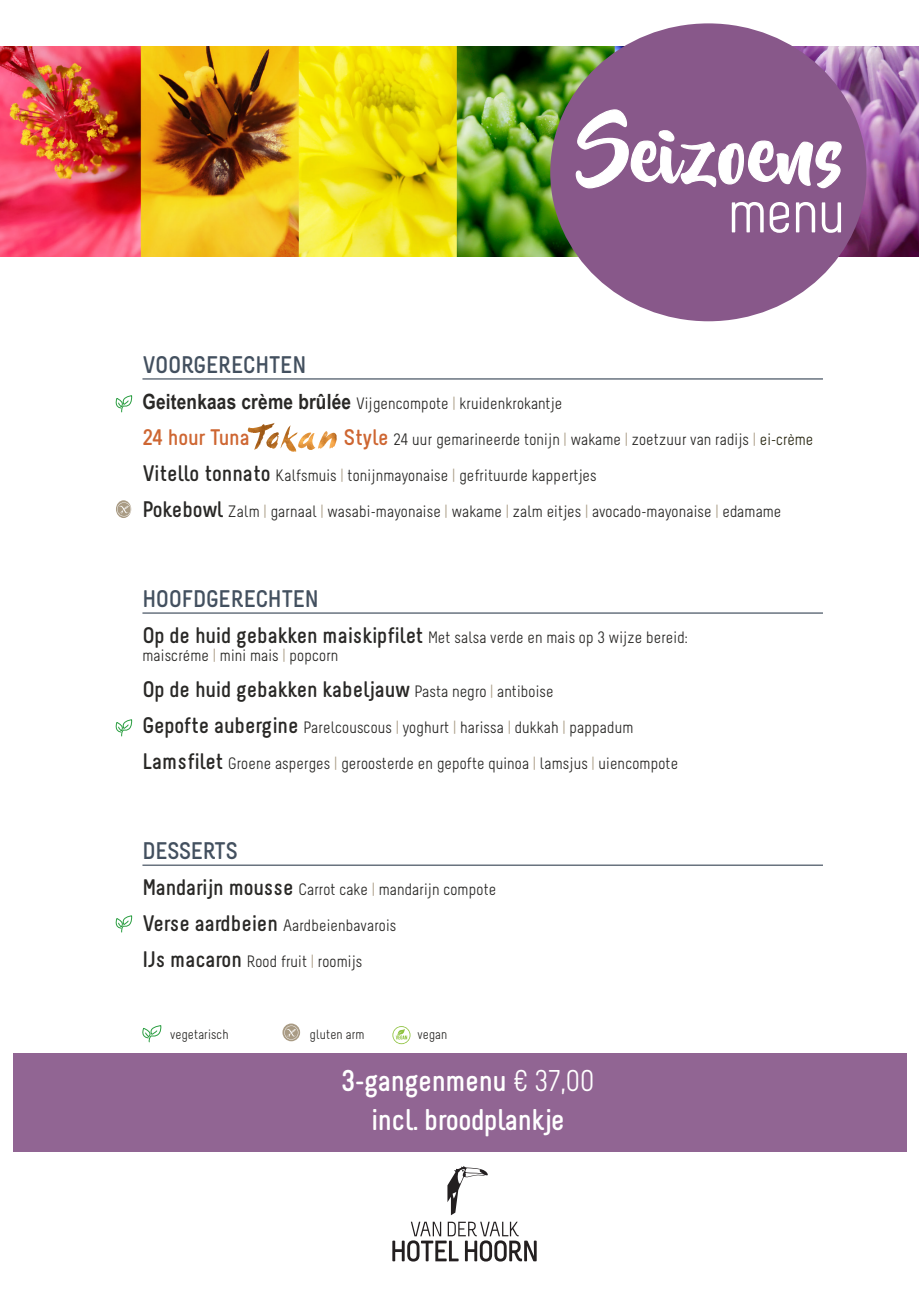
<style>
.page{position:relative;width:919px;height:1289px;background:#fff}
.page>*{position:absolute;margin:0;border:0;box-sizing:border-box;transform-origin:0 0}
.t1{font:75px "Beyond The Mountains";letter-spacing:.01em;color:#fff}
.t2{font:60px "Melbourne";color:#fff}
.t3{font:700 30px "Melbourne";color:#fff}
.D_03_Introtekst{font:700 24px "Melbourne";color:#43505f}
.D_05_Tussenkop{font:700 22.5px "Melbourne";letter-spacing:.01em;color:#292826}
.D_05_Tussenkop-2{font:700 22.5px "Melbourne";letter-spacing:.01em;color:#ce6632}
.D_05_Tussenkop-3{font:16.5px/18px "Melbourne";letter-spacing:.01em;color:#292826}
.D_06_Onderschrift{font:13.5px "Melbourne";letter-spacing:.01em;color:#292826}
.s1{font-family:"Arial Narrow";font-weight:700;font-size:21px}
.s2{color:#a99b84}
.s3{font-weight:700;font-size:22.5px;color:#ce6632}
.s4{color:#2a2813}
.s5{font-weight:700;font-size:22.5px}
.s6{font-weight:400;font-size:16.5px}
.s7{font-weight:400;font-size:16.5px;color:#a99b84}
.s8{font-weight:400}
</style>
<div class="page">
<div style="left:14px;top:1053px;width:892px;height:98px;background:#916593"></div>
<svg style="left:447px;top:1166px;width:41px;height:49px"></svg>
<svg style="left:392px;top:1221px;width:144px;height:40px"></svg>
<img style="left:0;top:46px;width:918px;height:211px">
<div style="left:550px;top:23px;width:316px;height:298px;background:#88588a;border-radius:50%"></div>
<svg style="left:575px;top:109px;width:267px;height:80px"></svg>
<hr style="left:142px;top:378px;width:680px;height:1px;background:#43505f">
<hr style="left:142px;top:612px;width:680px;height:1px;background:#43505f">
<hr style="left:142px;top:864px;width:680px;height:1px;background:#43505f">
<svg style="left:116px;top:500px;width:15px;height:18px"></svg>
<svg style="left:117px;top:502px;width:14px;height:14px"></svg>
<svg style="left:115px;top:395px;width:17px;height:18px"></svg>
<img style="left:248px;top:423px;width:26px;height:27px">
<svg style="left:115px;top:719px;width:17px;height:17px"></svg>
<svg style="left:142px;top:1025px;width:19px;height:17px"></svg>
<svg style="left:282px;top:1023px;width:18px;height:18px"></svg>
<svg style="left:284px;top:1025px;width:14px;height:14px"></svg>
<svg style="left:392px;top:1026px;width:18px;height:18px"></svg>
<svg style="left:393px;top:1026px;width:16px;height:17px"></svg>
<svg style="left:115px;top:915px;width:17px;height:17px"></svg>
<p class="t1" style="left:577px;top:114px;width:268px">Seizoens</p>
<p class="t2" style="left:727px;top:178px;width:119px">menu</p>
<p class="D_03_Introtekst" style="left:142px;top:352px;width:165px">VOORGERECHTEN</p>
<p class="D_05_Tussenkop-3" style="left:142px;top:394px;width:421px"><span class="s1">Geitenkaas crème brûlée</span> Vijgencompote <span class="s2">|</span> kruidenkrokantje</p>
<p class="D_05_Tussenkop-2" style="left:142px;top:425px;width:108px">24 hour Tuna</p>
<p class="D_05_Tussenkop-3" style="left:344px;top:430px;width:471px"><span class="s3">Style</span> 24 uur gemarineerde tonijn <span class="s2">|</span> wakame <span class="s2">|</span> zoetzuur van radijs <span class="s2">|</span> <span class="s4">ei-crème</span></p>
<p class="D_05_Tussenkop-3" style="left:142px;top:466px;width:455px"><span class="s5">Vitello tonnato</span> Kalfsmuis <span class="s2">|</span> tonijnmayonaise <span class="s2">|</span> gefrituurde kappertjes</p>
<p class="D_05_Tussenkop-3" style="left:142px;top:502px;width:640px"><span class="s5">Pokebowl</span> Zalm <span class="s2">|</span> garnaal <span class="s2">|</span> wasabi-mayonaise <span class="s2">|</span> wakame <span class="s2">|</span> zalm eitjes <span class="s2">|</span> avocado-mayonaise <span class="s2">|</span> edamame</p>
<p class="D_03_Introtekst" style="left:142px;top:586px;width:178px">HOOFDGERECHTEN</p>
<p class="D_05_Tussenkop-3" style="left:142px;top:628px;width:546px"><span class="s5">Op de huid gebakken maiskipfilet</span> Met salsa verde en mais op 3 wijze bereid: maiscréme <span class="s2">|</span> mini mais <span class="s2">|</span> popcorn</p>
<p class="D_05_Tussenkop" style="left:142px;top:677px;width:412px">Op de huid gebakken kabeljauw <span class="s6">Pasta negro</span> <span class="s7">|</span> <span class="s6">antiboise</span></p>
<p class="D_05_Tussenkop-3" style="left:142px;top:718px;width:492px"><span class="s5">Gepofte aubergine</span> Parelcouscous <span class="s2">|</span> yoghurt <span class="s2">|</span> harissa <span class="s2">|</span> dukkah <span class="s2">|</span> pappadum</p>
<p class="D_05_Tussenkop-3" style="left:142px;top:754px;width:537px"><span class="s5">Lamsfilet</span> Groene asperges <span class="s2">|</span> geroosterde en gepofte quinoa <span class="s2">|</span> lamsjus <span class="s2">|</span> uiencompote</p>
<p class="D_03_Introtekst" style="left:142px;top:838px;width:96px">DESSERTS</p>
<p class="D_05_Tussenkop-3" style="left:142px;top:880px;width:355px"><span class="s5">Mandarijn mousse</span> Carrot cake <span class="s2">|</span> mandarijn compote</p>
<p class="D_05_Tussenkop-3" style="left:142px;top:916px;width:255px"><span class="s5">Verse aardbeien</span> Aardbeienbavarois</p>
<p class="D_05_Tussenkop-3" style="left:142px;top:952px;width:221px"><span class="s5">IJs macaron</span> Rood fruit <span class="s2">|</span> roomijs</p>
<p class="D_06_Onderschrift" style="left:170px;top:1027px;width:60px">vegetarisch</p>
<p class="D_06_Onderschrift" style="left:309px;top:1027px;width:57px">gluten arm</p>
<p class="D_06_Onderschrift" style="left:417px;top:1027px;width:31px">vegan</p>
<p class="t3" style="left:341px;top:1064px;width:255px">3-gangenmenu <span class="s8">€ 37,00</span></p>
<p class="t3" style="left:371px;top:1103px;width:195px">incl. broodplankje</p>
</div>
